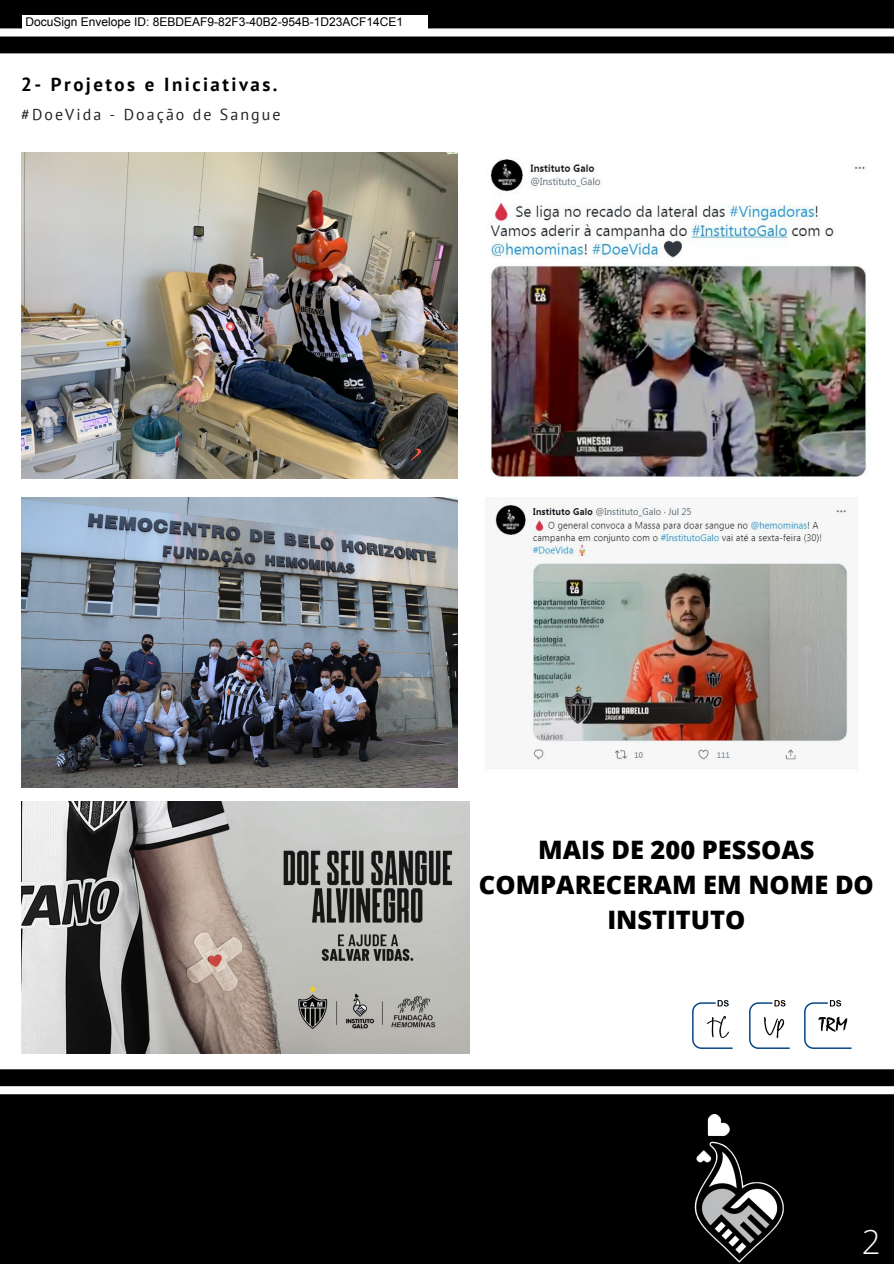
<style>
.page{position:relative;width:894px;height:1264px;background:#fff}
.page>*{position:absolute;margin:0;border:0;box-sizing:border-box;transform-origin:0 0}
.t1{font:300 33px "Open Sans";color:#fff}
.t2{font:800 25.35px/35px "Open Sans";color:#000;text-align:center}
.t3{font:700 18.9px "PT Sans";letter-spacing:.13em;color:#000}
.t4{font:15.9px "PT Sans";letter-spacing:.13em;color:#222}
.t5{font:12px "Arial";color:#000}
</style>
<div class="page">
<svg style="left:0;top:1069px;width:893px;height:194px;background:#0f0f0f"></svg>
<svg style="left:0;top:0;width:893px;height:53px;background:#282828"></svg>
<img style="left:582px;top:1113px;width:311px;height:149px">
<img style="left:21px;top:153px;width:436px;height:325px">
<img style="left:21px;top:497px;width:436px;height:290px">
<img style="left:490px;top:159px;width:377px;height:319px">
<img style="left:486px;top:498px;width:372px;height:271px">
<img style="left:21px;top:801px;width:448px;height:252px">
<div style="left:22px;top:15px;width:406px;height:15px;background:#fff"></div>
<img style="left:692px;top:1000px;width:41px;height:49px">
<img style="left:804px;top:1000px;width:48px;height:49px">
<img style="left:749px;top:1000px;width:41px;height:49px">
<p class="t5" style="left:26px;top:15px;width:379px">DocuSign Envelope ID: 8EBDEAF9-82F3-40B2-954B-1D23ACF14CE1</p>
<p class="t3" style="left:21px;top:72px;width:257px">2- Projetos e Iniciativas.</p>
<p class="t4" style="left:21px;top:104px;width:261px">#DoeVida - Doação de Sangue</p>
<p class="t2" style="left:479px;top:832px;width:396px">MAIS DE 200 PESSOAS<br>COMPARECERAM EM NOME DO<br>INSTITUTO</p>
<p class="t1" style="left:861px;top:1219px;width:20px">2</p>
</div>
